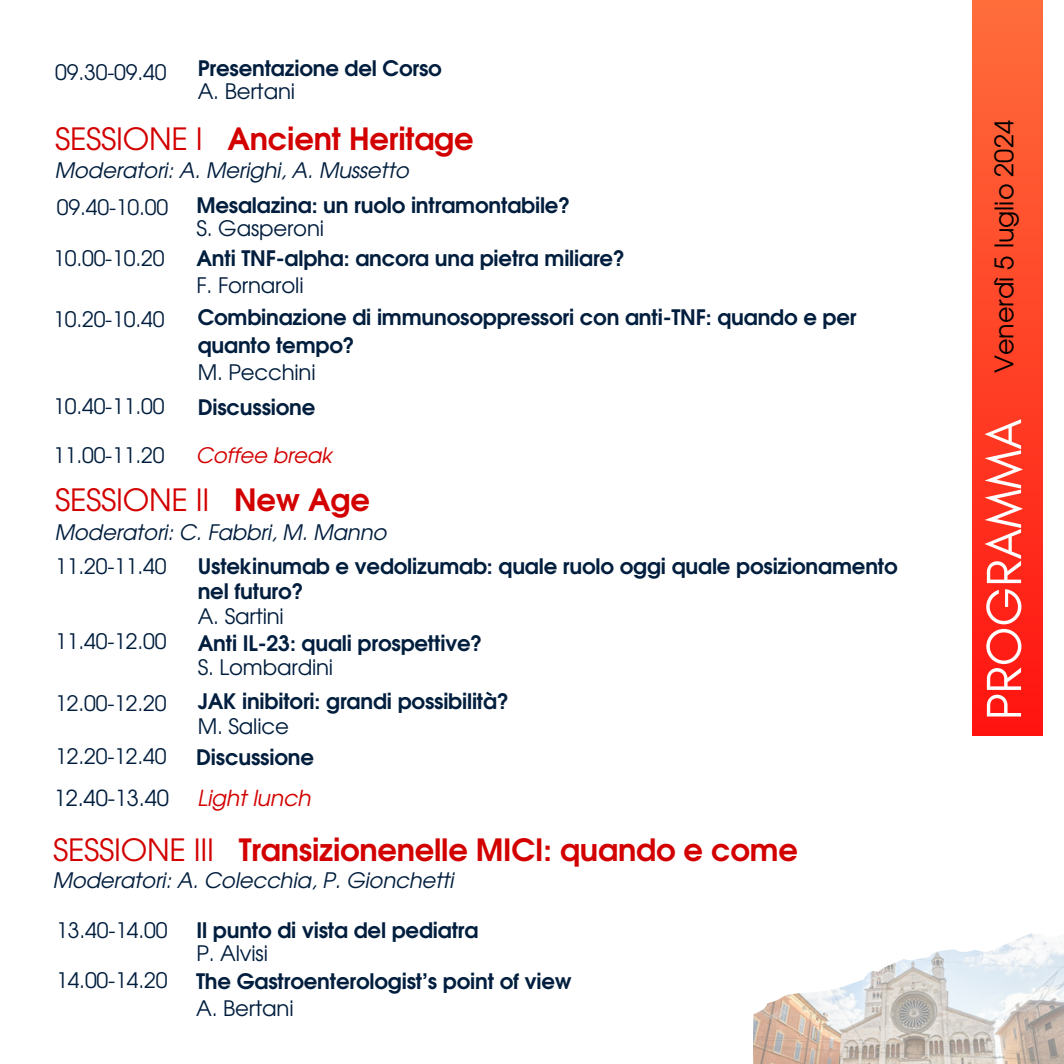
<style>
.page{position:relative;width:1064px;height:1064px;background:#fff}
.page>*{position:absolute;margin:0;border:0;box-sizing:border-box;transform-origin:0 0}
.t1{font:700 30.5px "Te X Gyre Adventor";letter-spacing:-.01em;color:#d30000}
.t2{font:30.5px "Te X Gyre Adventor";letter-spacing:-.01em;color:#d30000}
.t3{font:25.5px "Te X Gyre Adventor";color:#000}
.t4{font:22px "Te X Gyre Adventor";letter-spacing:-.01em;color:#011e3e}
.t5{font:italic 22px "Te X Gyre Adventor";letter-spacing:-.01em;color:#d30000}
.t6{font:700 21.25px/28.2px "Te X Gyre Adventor";letter-spacing:-.01em;color:#011e3e}
.t7{font:21.25px "Te X Gyre Adventor";letter-spacing:-.01em;color:#011e3e}
.t8{font:italic 21.25px "Te X Gyre Adventor";letter-spacing:-.01em;color:#011e3e}
.t9{font:italic 21.25px "Te X Gyre Adventor";letter-spacing:-.01em;color:#d30000}
.s1{font-weight:400}
.s2{font-weight:700}
.s3{font-family:"Glacial Indifference";font-size:50.25px;color:#fff}
</style>
<div class="page">
<div style="left:971px;top:0;width:71px;height:735px;background:linear-gradient(to bottom,#ff6d3c,#ff1310)"></div>
<img style="left:753px;top:933px;width:310px;height:130px">
<p class="t7" style="left:55px;top:55px;width:113px">09.30-09.40</p>
<p class="t6" style="left:198px;top:52px;width:246px">Presentazione del Corso</p>
<p class="t7" style="left:198px;top:74px;width:99px">A. Bertani</p>
<h1 class="t1" style="left:55px;top:113px;width:420px"><span class="s1">SESSIONE I</span> Ancient Heritage</h1>
<p class="t8" style="left:55px;top:153px;width:355px">Moderatori: A. Merighi, A. Mussetto</p>
<p class="t7" style="left:57px;top:190px;width:113px">09.40-10.00</p>
<p class="t6" style="left:196px;top:189px;width:375px">Mesalazina: un ruolo intramontabile?</p>
<p class="t7" style="left:196px;top:211px;width:129px">S. Gasperoni</p>
<p class="t7" style="left:53px;top:241px;width:113px">10.00-10.20</p>
<p class="t6" style="left:196px;top:242px;width:430px">Anti TNF-alpha: ancora una pietra miliare?</p>
<p class="t7" style="left:196px;top:268px;width:109px">F. Fornaroli</p>
<p class="t7" style="left:53px;top:302px;width:113px">10.20-10.40</p>
<p class="t6" style="left:198px;top:301px;width:660px">Combinazione di immunosoppressori con anti-TNF: quando e per quanto tempo?</p>
<p class="t7" style="left:198px;top:355px;width:119px">M. Pecchini</p>
<p class="t7" style="left:53px;top:389px;width:113px">10.40-11.00</p>
<p class="t6" style="left:198px;top:391px;width:119px">Discussione</p>
<p class="t7" style="left:53px;top:438px;width:113px">11.00-11.20</p>
<p class="t9" style="left:196px;top:438px;width:138px">Coffee break</p>
<h1 class="t2" style="left:55px;top:475px;width:316px">SESSIONE II <span class="s2">New Age</span></h1>
<p class="t7" style="left:55px;top:549px;width:113px">11.20-11.40</p>
<p class="t8" style="left:55px;top:515px;width:333px">Moderatori: C. Fabbri, M. Manno</p>
<p class="t6" style="left:198px;top:552px;width:701px;line-height:24.8px">Ustekinumab e vedolizumab: quale ruolo oggi quale posizionamento nel futuro?</p>
<p class="t7" style="left:198px;top:599px;width:88px">A. Sartini</p>
<p class="t7" style="left:55px;top:624px;width:113px">11.40-12.00</p>
<p class="t6" style="left:198px;top:626px;width:286px">Anti IL-23: quali prospettive?</p>
<p class="t7" style="left:198px;top:650px;width:137px">S. Lombardini</p>
<p class="t7" style="left:55px;top:686px;width:113px">12.00-12.20</p>
<p class="t6" style="left:198px;top:684px;width:313px">JAK inibitori: grandi possibilità?</p>
<p class="t7" style="left:198px;top:709px;width:93px">M. Salice</p>
<p class="t6" style="left:196px;top:740px;width:119px">Discussione</p>
<p class="t4" style="left:54px;top:779px;width:117px">12.40-13.40</p>
<p class="t5" style="left:198px;top:780px;width:115px">Light lunch</p>
<h1 class="t1" style="left:53px;top:823px;width:746px"><span class="s1">SESSIONE III</span> Transizionenelle MICI: quando e come</h1>
<p class="t8" style="left:53px;top:863px;width:402px">Moderatori: A. Colecchia, P. Gionchetti</p>
<p class="t7" style="left:56px;top:912px;width:113px">13.40-14.00</p>
<p class="t6" style="left:196px;top:913px;width:283px">Il punto di vista del pediatra</p>
<p class="t7" style="left:196px;top:936px;width:73px">P. Alvisi</p>
<p class="t7" style="left:56px;top:962px;width:113px">14.00-14.20</p>
<p class="t6" style="left:196px;top:964px;width:377px">The Gastroenterologist’s point of view</p>
<p class="t7" style="left:196px;top:990px;width:99px">A. Bertani</p>
<p class="t7" style="left:55px;top:739px;width:113px">12.20-12.40</p>
<p class="t3" style="left:983px;top:720px;width:601px;rotate:-90deg"><span class="s3">PROGRAMMA</span> Venerdì 5 luglio 2024</p>
</div>
